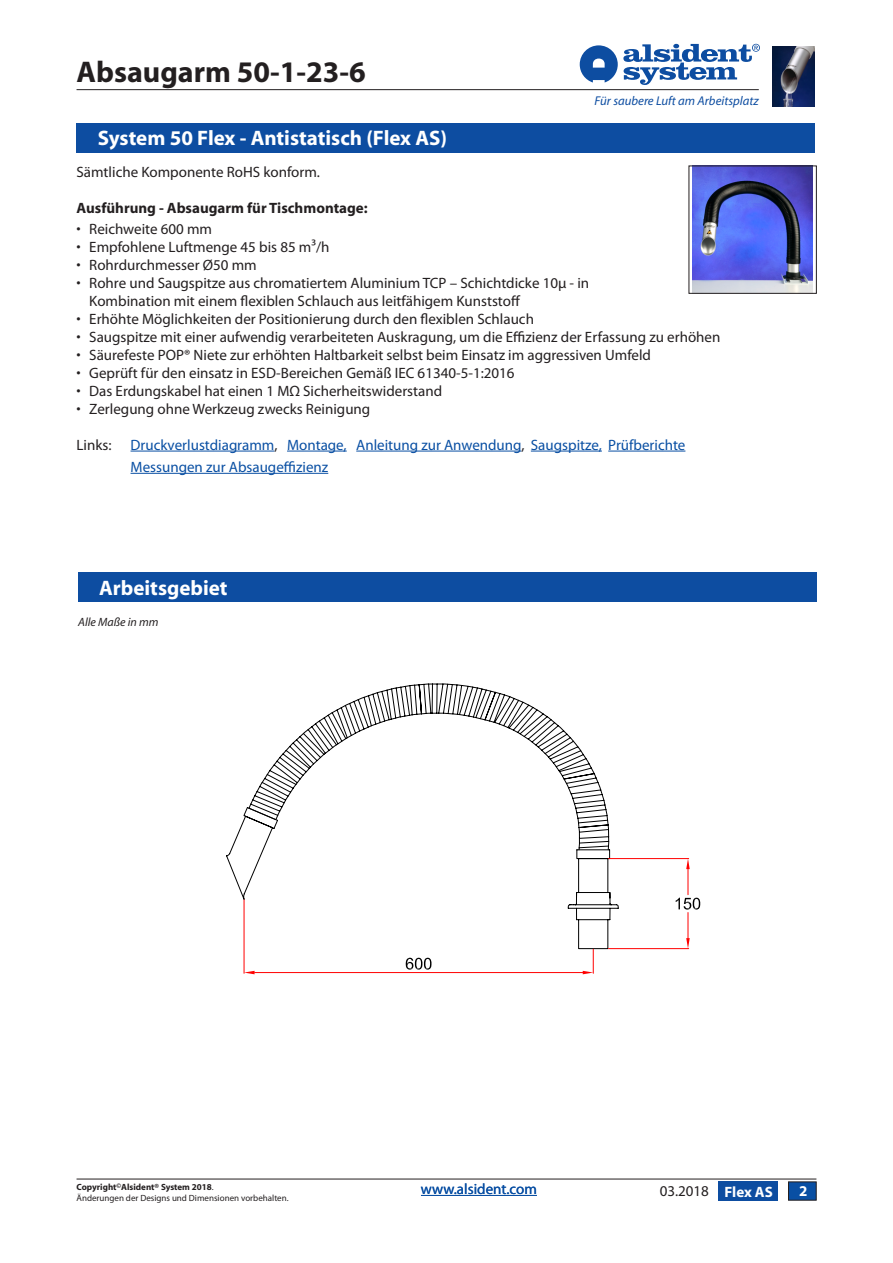
<style>
.page{position:relative;width:893px;height:1263px;background:#fff}
.page>*{position:absolute;margin:0;border:0;box-sizing:border-box;transform-origin:0 0}
.Overskrift{font:700 30px "Myriad";color:#231f20}
.Bjælketekst{font:700 21px "Myriad";color:#fff}
.Punktopstilling{font:15px/18px "Myriad Pro";color:#231f20}
.Brødtekst{font:15px "Myriad Pro";color:#094fa3}
.Brødtekst-2{font:700 15px "Myriad";color:#231f20}
.Billedtekst{font:15px "Myriad Pro";color:#094fa3}
.Skematekst{font:15px "Myriad Pro";color:#231f20}
.Sidetal{font:700 15px "Myriad";letter-spacing:-.005em;color:#fff}
.Brødtekst-3{font:15px "Myriad Pro";color:#231f20}
.t1{font:italic 12.75px "Myriad";color:#0d4da1}
.Billedtekst-2{font:italic 12px "Myriad";color:#231f20}
.Brødtekst-4{font:9px/10.5px "Myriad Pro";color:#231f20}
.s1{font-family:"Myriad"}
.s2{color:#231f20}
.s3{font-family:"Myriad";font-weight:700}
</style>
<div class="page">
<img style="left:772px;top:47px;width:43px;height:60px">
<svg style="left:580px;top:44px;width:180px;height:41px"></svg>
<hr style="left:77px;top:89px;width:682px;height:1px;background:#231f20">
<hr style="left:77px;top:1179px;width:739px;height:1px;background:#231f20">
<img style="left:693px;top:168px;width:120px;height:123px">
<div style="left:719px;top:1181px;width:59px;height:19px;background:#0d4da1"></div>
<svg style="left:226px;top:807px;width:393px;height:142px"></svg>
<hr style="left:608px;top:858px;width:81px;height:1px;background:#f00">
<hr style="left:608px;top:948px;width:81px;height:1px;background:#f00">
<svg style="left:676px;top:858px;width:24px;height:91px"></svg>
<hr style="left:244px;top:900px;width:1px;height:73px;background:#f00">
<hr style="left:255px;top:972px;width:328px;height:1px;background:#f00">
<svg style="left:583px;top:949px;width:11px;height:25px"></svg>
<svg style="left:244px;top:971px;width:11px;height:3px"></svg>
<svg style="left:406px;top:958px;width:26px;height:12px"></svg>
<svg style="left:248px;top:683px;width:363px;height:176px"></svg>
<div style="left:78px;top:572px;width:738px;height:30px;background:#0d4da1"></div>
<hr style="left:421px;top:1195px;width:116px;height:1px;background:#094fa3">
<hr style="left:131px;top:451px;width:143px;height:1px;background:#094fa3">
<hr style="left:287px;top:451px;width:60px;height:1px;background:#094fa3">
<hr style="left:356px;top:451px;width:165px;height:1px;background:#094fa3">
<hr style="left:531px;top:451px;width:71px;height:1px;background:#094fa3">
<hr style="left:608px;top:451px;width:77px;height:1px;background:#094fa3">
<hr style="left:131px;top:473px;width:197px;height:1px;background:#094fa3">
<div style="left:77px;top:123px;width:738px;height:29px;background:#0d4da1"></div>
<div style="left:788px;top:1182px;width:28px;height:18px;background:#094fa3"></div>
<p class="Overskrift" style="left:77px;top:56px;width:291px">Absaugarm 50-1-23-6</p>
<p class="Bjælketekst" style="left:98px;top:127px;width:351px">System 50 Flex - Antistatisch (Flex AS)</p>
<p class="t1" style="left:594px;top:94px;width:166px">Für saubere Luft am Arbeitsplatz</p>
<p class="Punktopstilling" style="left:77px;top:163px;width:245px">Sämtliche Komponente RoHS konform.</p>
<p class="Brødtekst-2" style="left:77px;top:200px;width:293px">Ausführung - Absaugarm für Tischmontage:</p>
<p class="Punktopstilling" style="left:77px;top:220px;width:137px"><span class="s1">•</span> Reichweite 600 mm</p>
<p class="Punktopstilling" style="left:77px;top:238px;width:254px"><span class="s1">•</span> Empfohlene Luftmenge 45 bis 85 m³/h</p>
<p class="Punktopstilling" style="left:77px;top:256px;width:182px"><span class="s1">•</span> Rohrdurchmesser Ø50 mm</p>
<p class="Punktopstilling" style="left:89px;top:274px;width:501px;text-indent:-13px"><span class="s1">•</span> Rohre und Saugspitze aus chromatiertem Aluminium TCP – Schichtdicke 10µ - in<br>Kombination mit einem flexiblen Schlauch aus leitfähigem Kunststoff</p>
<p class="Punktopstilling" style="left:77px;top:310px;width:459px"><span class="s1">•</span> Erhöhte Möglichkeiten der Positionierung durch den flexiblen Schlauch</p>
<p class="Punktopstilling" style="left:77px;top:328px;width:645px"><span class="s1">•</span> Saugspitze mit einer aufwendig verarbeiteten Auskragung, um die Effizienz der Erfassung zu erhöhen</p>
<p class="Punktopstilling" style="left:77px;top:346px;width:576px"><span class="s1">•</span> Säurefeste POP® Niete zur erhöhten Haltbarkeit selbst beim Einsatz im aggressiven Umfeld</p>
<p class="Punktopstilling" style="left:77px;top:364px;width:440px"><span class="s1">•</span> Geprüft für den einsatz in ESD-Bereichen Gemäß IEC 61340-5-1:2016</p>
<p class="Punktopstilling" style="left:77px;top:382px;width:367px"><span class="s1">•</span> Das Erdungskabel hat einen 1 MΩ Sicherheitswiderstand</p>
<p class="Punktopstilling" style="left:77px;top:400px;width:295px"><span class="s1">•</span> Zerlegung ohne Werkzeug zwecks Reinigung</p>
<p class="Brødtekst-3" style="left:77px;top:435px;width:36px">Links:</p>
<p class="Brødtekst" style="left:131px;top:435px;width:556px">Druckverlustdiagramm<span class="s2">,</span> Montage, Anleitung zur Anwendung<span class="s2">,</span> Saugspitze, Prüfberichte</p>
<p class="Brødtekst" style="left:131px;top:457px;width:199px">Messungen zur Absaugeffizienz</p>
<p class="Bjælketekst" style="left:99px;top:577px;width:130px">Arbeitsgebiet</p>
<p class="Billedtekst-2" style="left:78px;top:616px;width:82px">Alle Maße in mm</p>
<p class="Brødtekst-4" style="left:77px;top:1182px;width:214px"><span class="s3">Copyright</span><sup>©</sup><span class="s3">Alsident® System 2018</span>.<br>Änderungen der Designs und Dimensionen vorbehalten.</p>
<p class="Billedtekst" style="left:421px;top:1180px;width:117px">www.alsident.com</p>
<p class="Skematekst" style="left:660px;top:1182px;width:51px">03.2018</p>
<p class="Sidetal" style="left:725px;top:1184px;width:50px">Flex AS</p>
<p class="Sidetal" style="left:799px;top:1183px;width:10px">2</p>
</div>
